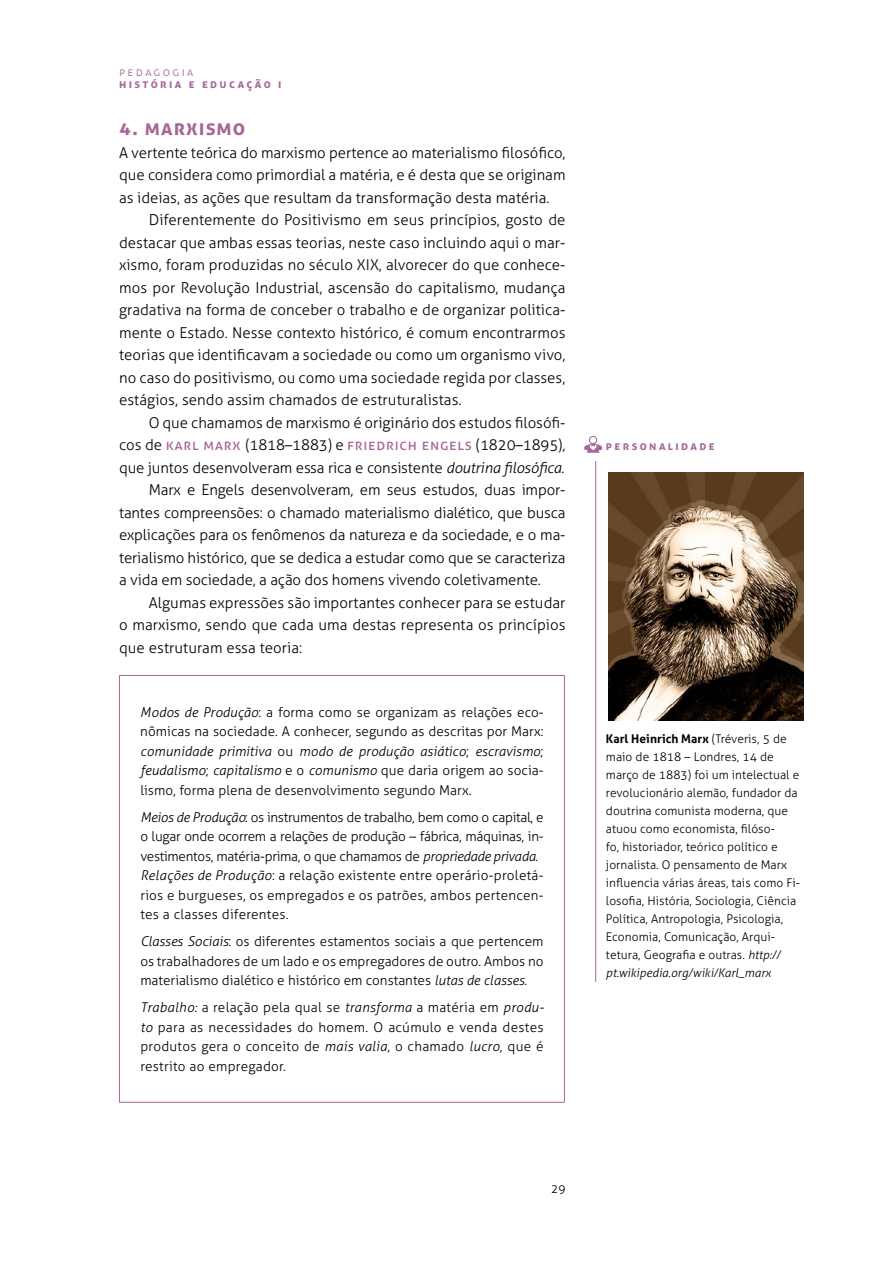
<style>
.page{position:relative;width:893px;height:1263px;background:#fff}
.page>*{position:absolute;margin:0;border:0;box-sizing:border-box;transform-origin:0 0}
.t1{font:700 21px "Aller";color:#a66898}
.t2{font:300 15px/22.5px "Aller";letter-spacing:-.01em;color:#000;text-align:justify}
.t3{font:300 13.5px/19.5px "Aller";letter-spacing:.005em;color:#000;text-align:justify}
.t4{font:300 13.5px/19.5px "Aller";letter-spacing:-.02em;color:#000}
.t5{font:300 12px/18px "Aller";letter-spacing:.005em;color:#000}
.t6{font:700 12px "Aller";letter-spacing:.2em;color:#a66898}
.t7{font:300 12px "Aller";color:#a66898}
.s1{font-weight:400;color:#a66898}
.s2{font-style:italic}
.s3{font-weight:700}
</style>
<div class="page">
<hr style="left:119px;top:675px;width:446px;height:1px;background:#a66898">
<hr style="left:119px;top:676px;width:1px;height:426px;background:#a66898">
<hr style="left:564px;top:676px;width:1px;height:426px;background:#a66898">
<hr style="left:119px;top:1102px;width:446px;height:1px;background:#a66898">
<svg style="left:584px;top:436px;width:18px;height:17px"></svg>
<hr style="left:595px;top:461px;width:1px;height:521px;background:#a66898">
<img style="left:608px;top:472px;width:196px;height:248px">
<p class="t7" style="left:119px;top:65px;width:76px">pedagogia</p>
<p class="t6" style="left:119px;top:77px;width:164px">h istó ria e educação i</p>
<h1 class="t1" style="left:119px;top:115px;width:128px">4. Marxismo</h1>
<p class="t2" style="left:119px;top:141px;width:448px">A vertente teórica do marxismo pertence ao materialismo filosófico, que considera como primordial a matéria, e é desta que se originam as ideias, as ações que resultam da transformação desta matéria.</p>
<p class="t2" style="left:119px;top:208px;width:448px;text-indent:30px">Diferentemente do Positivismo em seus princípios, gosto de destacar que ambas essas teorias, neste caso incluindo aqui o mar&shy;xismo, foram produzidas no século XIX, alvorecer do que conhece&shy;mos por Revolução Industrial, ascensão do capitalismo, mudança gradativa na forma de conceber o trabalho e de organizar politica&shy;mente o Estado. Nesse contexto histórico, é comum encontrarmos teorias que identificavam a sociedade ou como um organismo vivo, no caso do positivismo, ou como uma sociedade regida por classes, estágios, sendo assim chamados de estruturalistas.</p>
<p class="t2" style="left:149px;top:411px;width:418px">O que chamamos de marxismo é originário dos estudos filosófi-</p>
<p class="t2" style="left:119px;top:433px;width:448px">cos de <span class="s1">karl marx</span> (1818–1883) e <span class="s1">fried ri ch en ge ls</span> (1820–1895),</p>
<p class="t2" style="left:119px;top:456px;width:447px">que juntos desenvolveram essa rica e consistente <span class="s2">doutrina filosófica.</span></p>
<p class="t2" style="left:149px;top:478px;width:418px">Marx e Engels desenvolveram, em seus estudos, duas impor-</p>
<p class="t2" style="left:119px;top:501px;width:448px">tantes compreensões: o chamado materialismo dialético, que busca</p>
<p class="t2" style="left:119px;top:523px;width:448px">explicações para os fenômenos da natureza e da sociedade, e o ma-</p>
<p class="t2" style="left:119px;top:546px;width:448px">terialismo histórico, que se dedica a estudar como que se caracteriza</p>
<p class="t2" style="left:119px;top:568px;width:423px">a vida em sociedade, a ação dos homens vivendo coletivamente.</p>
<p class="t2" style="left:149px;top:591px;width:418px">Algumas expressões são importantes conhecer para se estudar</p>
<p class="t2" style="left:119px;top:613px;width:448px">o marxismo, sendo que cada uma destas representa os princípios</p>
<p class="t2" style="left:119px;top:636px;width:185px">que estruturam essa teoria:</p>
<p class="t3" style="left:140px;top:702px;width:405px"><span class="s2">Modos de Produção</span>: a forma como se organizam as relações eco&shy;nômicas na sociedade. A conhecer, segundo as descritas por Marx: <span class="s2">comunidade primitiva</span> ou <span class="s2">modo de produção asiático</span>; <span class="s2">escravismo</span>; <span class="s2">feudalismo</span>; <span class="s2">capitalismo</span> e o <span class="s2">comunismo</span> que daria origem ao socia&shy;lismo, forma plena de desenvolvimento segundo Marx.</p>
<p class="t4" style="left:140px;top:807px;width:405px"><span class="s2">Meios de Produção</span>: os instrumentos de trabalho, bem como o capital, e o lugar onde ocorrem a relações de produção – fábrica, máquinas, in&shy;vestimentos, matéria-prima, o que chamamos de <span class="s2">propriedade privada</span>.<br><span class="s2">Relações de Produção</span>: a relação existente entre operário-proletá&shy;rios e burgueses, os empregados e os patrões, ambos pertencen&shy;tes a classes diferentes.</p>
<p class="t3" style="left:140px;top:932px;width:405px"><span class="s2">Classes Sociais</span>: os diferentes estamentos sociais a que pertencem os trabalhadores de um lado e os empregadores de outro. Ambos no materialismo dialético e histórico em constantes <span class="s2">lutas de classes</span>.</p>
<p class="t3" style="left:140px;top:998px;width:405px"><span class="s2">Trabalho:</span> a relação pela qual se <span class="s2">transforma</span> a matéria em <span class="s2">produ&shy;to</span> para as necessidades do homem. O acúmulo e venda destes produtos gera o conceito de <span class="s2">mais valia</span>, o chamado <span class="s2">lucro</span>, que é restrito ao empregador.</p>
<p class="t6" style="left:606px;top:438px;width:109px">personalidade</p>
<p class="t5" style="left:606px;top:729px;width:196px"><span class="s3">Karl Heinrich Marx</span> (Tréveris, 5 de maio de 1818 – Londres, 14 de março de 1883) foi um intelectual e revolucionário alemão, fundador da doutrina comunista moderna, que atuou como economista, filóso-<br>fo, historiador, teórico político e jornalista. O pensamento de Marx influencia várias áreas, tais como Fi&shy;losofia, História, Sociologia, Ciência Política, Antropologia, Psicologia, Economia, Comunicação, Arqui&shy;tetura, Geografia e outras. <span class="s2">http:// pt.wikipedia.org/wiki/Karl_marx</span></p>
<p class="t5" style="left:551px;top:1179px;width:16px">29</p>
</div>
